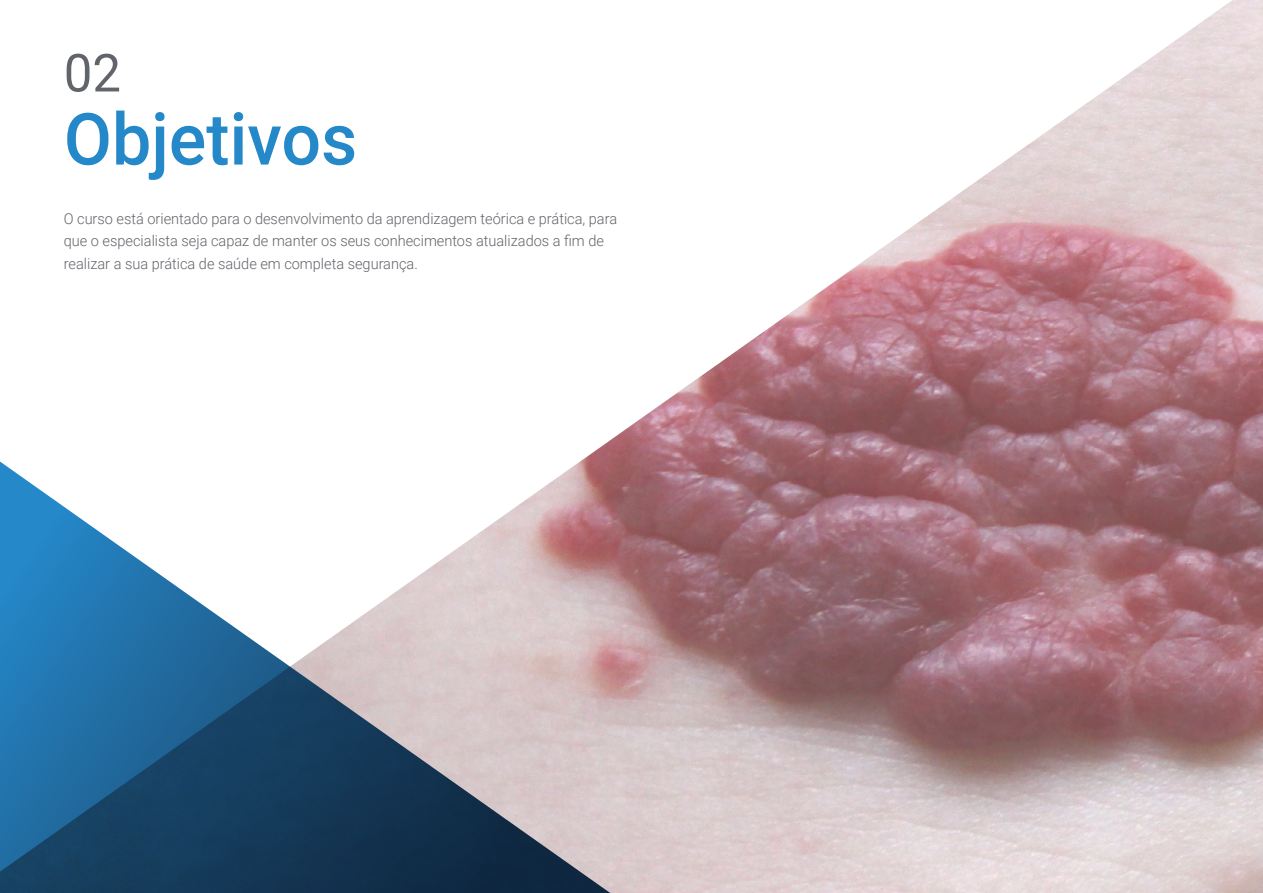
<style>
.page{position:relative;width:1263px;height:893px;background:#fff}
.page>*{position:absolute;margin:0;border:0;box-sizing:border-box;transform-origin:0 0}
.t1{font:500 72px "Roboto";color:#2488c9}
.t2{font:52.5px "Roboto";color:#61646a}
.t3{font:300 15px/22.5px "Roboto";color:#61646a}
</style>
<div class="page">
<img style="left:602px;top:0;width:661px;height:893px">
<svg style="left:0;top:446px;width:640px;height:447px"></svg>
<h2 class="t2" style="left:64px;top:36px;width:59px">02</h2>
<h1 class="t1" style="left:64px;top:89px;width:295px">Objetivos</h1>
<p class="t3" style="left:64px;top:207px;width:555px">O curso está orientado para o desenvolvimento da aprendizagem teórica e prática, para que o especialista seja capaz de manter os seus conhecimentos atualizados a fim de realizar a sua prática de saúde em completa segurança.</p>
</div>
